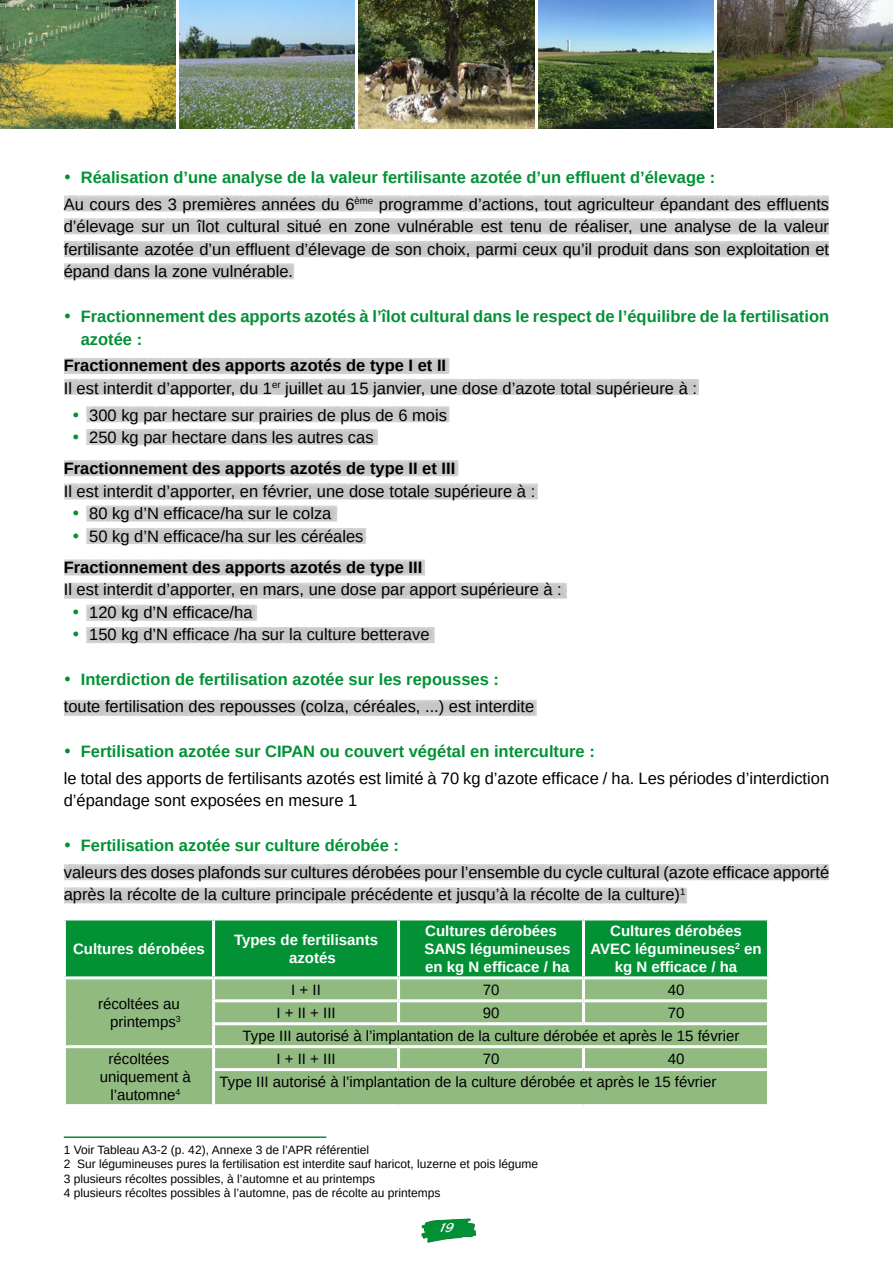
<style>
.page{position:relative;width:893px;height:1263px;background:#fff}
.page>*{position:absolute;margin:0;border:0;box-sizing:border-box;transform-origin:0 0}
.t1{font:16.5px/22.5px "Liberation Sans";color:#000}
.t2{font:700 16.5px/22.5px "Liberation Sans";color:#039136}
.t3{font:700 16.5px "Liberation Sans";color:#000}
.t4{font:15px/18px "Liberation Sans";color:#000;text-align:right}
.t5{font:700 15px/18px "Liberation Sans";color:#fff}
.t6{font:13.5px "Blacklight D";color:#fff}
.t7{font:12px "Liberation Sans";color:#000}
.s1{color:#039136}
</style>
<div class="page">
<img style="left:421px;top:1218px;width:55px;height:25px">
<img style="left:359px;top:0;width:175px;height:128px">
<img style="left:0;top:0;width:175px;height:128px">
<img style="left:538px;top:0;width:175px;height:128px">
<img style="left:179px;top:0;width:176px;height:128px">
<img style="left:718px;top:0;width:175px;height:128px">
<div style="left:51px;top:686px;width:499px;height:30px;background:#fff;opacity:.75"></div>
<div style="left:50px;top:546px;width:389px;height:30px;background:#fff;opacity:.75"></div>
<div style="left:51px;top:569px;width:529px;height:30px;background:#fff;opacity:.75"></div>
<div style="left:73px;top:591px;width:198px;height:30px;background:#fff;opacity:.75"></div>
<div style="left:73px;top:614px;width:375px;height:30px;background:#fff;opacity:.75"></div>
<div style="left:50px;top:447px;width:422px;height:30px;background:#fff;opacity:.75"></div>
<div style="left:51px;top:470px;width:499px;height:30px;background:#fff;opacity:.75"></div>
<div style="left:73px;top:492px;width:279px;height:30px;background:#fff;opacity:.75"></div>
<div style="left:73px;top:515px;width:307px;height:30px;background:#fff;opacity:.75"></div>
<div style="left:50px;top:345px;width:412px;height:30px;background:#fff;opacity:.75"></div>
<div style="left:51px;top:366px;width:661px;height:30px;background:#fff;opacity:.75"></div>
<div style="left:73px;top:393px;width:388px;height:30px;background:#fff;opacity:.75"></div>
<div style="left:73px;top:416px;width:319px;height:30px;background:#fff;opacity:.75"></div>
<hr style="left:64px;top:1136px;width:262px;height:2px;background:#039136">
<div style="left:66px;top:920px;width:701px;height:56px;background:#039136"></div>
<div style="left:66px;top:979px;width:701px;height:125px;background:#91ba81"></div>
<hr style="left:212px;top:920px;width:3px;height:56px;background:#fff">
<hr style="left:397px;top:920px;width:3px;height:56px;background:#fff">
<hr style="left:582px;top:920px;width:3px;height:56px;background:#fff">
<hr style="left:212px;top:979px;width:3px;height:20px;background:#fff">
<hr style="left:397px;top:979px;width:3px;height:20px;background:#fff">
<hr style="left:582px;top:979px;width:3px;height:20px;background:#fff">
<hr style="left:212px;top:999px;width:187px;height:3px;background:#fff">
<hr style="left:212px;top:1002px;width:3px;height:20px;background:#fff">
<hr style="left:399px;top:999px;width:184px;height:3px;background:#fff">
<hr style="left:397px;top:1002px;width:3px;height:20px;background:#fff">
<hr style="left:583px;top:999px;width:187px;height:3px;background:#fff">
<hr style="left:582px;top:1002px;width:3px;height:20px;background:#fff">
<hr style="left:212px;top:1022px;width:187px;height:3px;background:#fff">
<hr style="left:212px;top:1025px;width:3px;height:20px;background:#fff">
<hr style="left:399px;top:1022px;width:184px;height:3px;background:#fff">
<hr style="left:583px;top:1022px;width:187px;height:3px;background:#fff">
<hr style="left:63px;top:1045px;width:151px;height:3px;background:#fff">
<hr style="left:214px;top:1045px;width:185px;height:3px;background:#fff">
<hr style="left:212px;top:1048px;width:3px;height:20px;background:#fff">
<hr style="left:399px;top:1045px;width:184px;height:3px;background:#fff">
<hr style="left:397px;top:1048px;width:3px;height:20px;background:#fff">
<hr style="left:583px;top:1045px;width:187px;height:3px;background:#fff">
<hr style="left:582px;top:1048px;width:3px;height:20px;background:#fff">
<hr style="left:212px;top:1068px;width:187px;height:3px;background:#fff">
<hr style="left:212px;top:1071px;width:3px;height:33px;background:#fff">
<hr style="left:399px;top:1068px;width:184px;height:3px;background:#fff">
<hr style="left:583px;top:1068px;width:187px;height:3px;background:#fff">
<div style="left:50px;top:182px;width:792px;height:30px;background:#fff;opacity:.75"></div>
<div style="left:51px;top:205px;width:790px;height:30px;background:#fff;opacity:.75"></div>
<div style="left:51px;top:228px;width:790px;height:30px;background:#fff;opacity:.75"></div>
<div style="left:51px;top:250px;width:257px;height:30px;background:#fff;opacity:.75"></div>
<div style="left:50px;top:851px;width:792px;height:30px;background:#fff;opacity:.75"></div>
<div style="left:51px;top:874px;width:649px;height:30px;background:#fff;opacity:.75"></div>
<svg style="left:71px;top:183px;width:17px;height:1px"></svg>
<svg style="left:80px;top:421px;width:16px;height:1px"></svg>
<svg style="left:80px;top:443px;width:16px;height:1px"></svg>
<svg style="left:80px;top:519px;width:16px;height:1px"></svg>
<svg style="left:80px;top:542px;width:16px;height:1px"></svg>
<svg style="left:80px;top:618px;width:16px;height:1px"></svg>
<svg style="left:80px;top:640px;width:16px;height:1px"></svg>
<svg style="left:71px;top:851px;width:17px;height:1px"></svg>
<p class="t2" style="left:64px;top:166px;width:653px">• Réalisation d’une analyse de la valeur fertilisante azotée d’un effluent d’élevage :</p>
<p class="t1" style="left:64px;top:193px;width:767px;text-align:justify">Au cours des 3 premières années du 6<sup>ème</sup> programme d’actions, tout agriculteur épandant des effluents d’élevage sur un îlot cultural situé en zone vulnérable est tenu de réaliser, une analyse de la valeur fertilisante azotée d’un effluent d’élevage de son choix, parmi ceux qu’il produit dans son exploitation et épand dans la zone vulnérable.</p>
<p class="t2" style="left:81px;top:305px;width:750px;text-indent:-17px">• Fractionnement des apports azotés à l’îlot cultural dans le respect de l’équilibre de la fertilisation azotée :</p>
<p class="t3" style="left:64px;top:354px;width:384px">Fractionnement des apports azotés de type I et II</p>
<p class="t1" style="left:64px;top:377px;width:635px">Il est interdit d’apporter, du 1<sup>er</sup> juillet au 15 janvier, une dose d’azote total supérieure à :</p>
<p class="t1" style="left:72px;top:404px;width:376px"><span class="s1">•</span> 300 kg par hectare sur prairies de plus de 6 mois</p>
<p class="t1" style="left:72px;top:426px;width:303px"><span class="s1">•</span> 250 kg par hectare dans les autres cas</p>
<p class="t3" style="left:64px;top:457px;width:393px">Fractionnement des apports azotés de type II et III</p>
<p class="t1" style="left:64px;top:480px;width:473px">Il est interdit d’apporter, en février, une dose totale supérieure à :</p>
<p class="t1" style="left:72px;top:502px;width:261px"><span class="s1">•</span> 80 kg d’N efficace/ha sur le colza</p>
<p class="t1" style="left:72px;top:525px;width:293px"><span class="s1">•</span> 50 kg d’N efficace/ha sur les céréales</p>
<p class="t3" style="left:64px;top:556px;width:360px">Fractionnement des apports azotés de type III</p>
<p class="t1" style="left:64px;top:578px;width:500px">Il est interdit d’apporter, en mars, une dose par apport supérieure à :</p>
<p class="t1" style="left:72px;top:601px;width:182px"><span class="s1">•</span> 120 kg d’N efficace/ha</p>
<p class="t1" style="left:72px;top:623px;width:359px"><span class="s1">•</span> 150 kg d’N efficace /ha sur la culture betterave</p>
<p class="t2" style="left:64px;top:668px;width:437px">• Interdiction de fertilisation azotée sur les repousses :</p>
<p class="t1" style="left:64px;top:695px;width:472px">toute fertilisation des repousses (colza, céréales, ...) est interdite</p>
<p class="t2" style="left:64px;top:740px;width:533px">• Fertilisation azotée sur CIPAN ou couvert végétal en interculture :</p>
<p class="t1" style="left:64px;top:767px;width:767px">le total des apports de fertilisants azotés est limité à 70 kg d’azote efficace / ha. Les périodes d’interdiction d’épandage sont exposées en mesure 1</p>
<p class="t2" style="left:64px;top:834px;width:337px">• Fertilisation azotée sur culture dérobée :</p>
<p class="t1" style="left:64px;top:861px;width:767px">valeurs des doses plafonds sur cultures dérobées pour l’ensemble du cycle cultural (azote efficace apporté après la récolte de la culture principale précédente et jusqu’à la récolte de la culture)<sup>1</sup></p>
<p class="t5" style="left:73px;top:940px;width:133px">Cultures dérobées</p>
<p class="t5" style="left:289px;top:931px;width:90px;text-indent:-55px">Types de fertilisants azotés</p>
<p class="t5" style="left:424px;top:922px;width:147px">Cultures dérobées<br>SANS légumineuses en kg N efficace / ha</p>
<p class="t5" style="left:590px;top:922px;width:173px;text-align:center">Cultures dérobées<br>AVEC légumineuses<sup>2</sup> en kg N efficace / ha</p>
<p class="t4" style="left:98px;top:995px;width:84px">récoltées au printemps<sup>3</sup></p>
<p class="t4" style="left:291px;top:981px;width:31px">I + II</p>
<p class="t4" style="left:483px;top:981px;width:18px">70</p>
<p class="t4" style="left:668px;top:981px;width:18px">40</p>
<p class="t4" style="left:276px;top:1004px;width:61px">I + II + III</p>
<p class="t4" style="left:483px;top:1004px;width:18px">90</p>
<p class="t4" style="left:668px;top:1004px;width:18px">70</p>
<p class="t4" style="left:243px;top:1026px;width:498px">Type III autorisé à l’implantation de la culture dérobée et après le 15 février</p>
<p class="t4" style="left:109px;top:1049px;width:62px">récoltées</p>
<p class="t4" style="left:100px;top:1067px;width:92px">uniquement à</p>
<p class="t4" style="left:110px;top:1085px;width:71px">l’automne<sup>4</sup></p>
<p class="t4" style="left:276px;top:1049px;width:61px">I + II + III</p>
<p class="t4" style="left:483px;top:1049px;width:18px">70</p>
<p class="t4" style="left:668px;top:1049px;width:18px">40</p>
<p class="t4" style="left:220px;top:1072px;width:498px">Type III autorisé à l’implantation de la culture dérobée et après le 15 février</p>
<p class="t7" style="left:64px;top:1142px;width:307px">1 Voir Tableau A3-2 (p. 42), Annexe 3 de l’APR référentiel</p>
<p class="t7" style="left:64px;top:1156px;width:476px">2 Sur légumineuses pures la fertilisation est interdite sauf haricot, luzerne et pois légume</p>
<p class="t7" style="left:64px;top:1171px;width:313px">3 plusieurs récoltes possibles, à l’automne et au printemps</p>
<p class="t7" style="left:64px;top:1185px;width:378px">4 plusieurs récoltes possibles à l’automne, pas de récolte au printemps</p>
<p class="t6" style="left:439px;top:1219px;width:17px">19</p>
</div>
